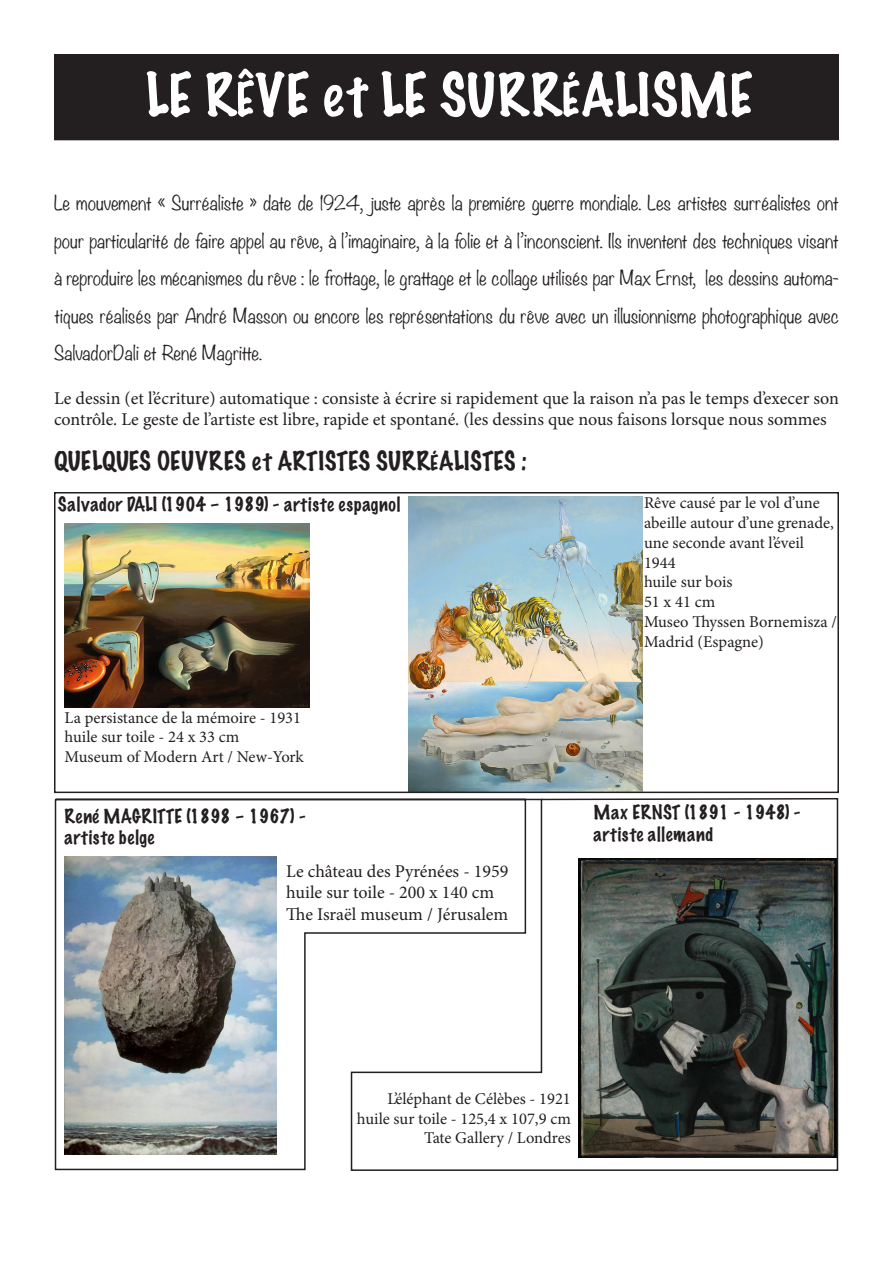
<style>
.page{position:relative;width:893px;height:1263px;background:#fff}
.page>*{position:absolute;margin:0;border:0;box-sizing:border-box;transform-origin:0 0}
.t1{font:100 54px "Marker Felt";color:#fff}
.t2{font:100 24px "Marker Felt";color:#231f20}
.t3{font:300 18px/37.5px "Noteworthy";color:#231f20;text-align:justify}
.t4{font:18px/21.6px "Minion Pro";color:#231f20}
.t5{font:100 18px/21.6px "Marker Felt";letter-spacing:.03em;color:#231f20}
.t6{font:100 18px "Marker Felt";color:#231f20}
.t7{font:16.5px/19.8px "Minion Pro";color:#231f20}
</style>
<div class="page">
<div style="left:55px;top:55px;width:783px;height:85px;background:#231f20"></div>
<div style="left:54px;top:54px;width:785px;height:86px;border:2px solid #231f20"></div>
<img style="left:65px;top:523px;width:244px;height:184px">
<img style="left:408px;top:496px;width:234px;height:294px">
<div style="left:54px;top:492px;width:785px;height:301px;border:2px solid #231f20"></div>
<img style="left:54px;top:798px;width:785px;height:373px">
<p class="t1" style="left:146px;top:52px;width:608px">LE RÊVE et LE SURRÉALISME</p>
<p class="t3" style="left:54px;top:184px;width:786px">Le mouvement « Surréaliste » date de 1924, juste après la premiére guerre mondiale. Les artistes surréalistes ont pour particularité de faire appel au rêve, à l’imaginaire, à la folie et à l’inconscient. Ils inventent des techniques visant à reproduire les mécanismes du rêve : le frottage, le grattage et le collage utilisés par Max Ernst, les dessins automa&shy;tiques réalisés par André Masson ou encore les représentations du rêve avec un illusionnisme photographique avec SalvadorDali et René Magritte.</p>
<p class="t4" style="left:54px;top:387px;width:787px">Le dessin (et l’écriture) automatique : consiste à écrire si rapidement que la raison n’a pas le temps d’execer son contrôle. Le geste de l’artiste est libre, rapide et spontané. (les dessins que nous faisons lorsque nous sommes</p>
<p class="t2" style="left:54px;top:442px;width:475px">QUELQUES OEUVRES et ARTISTES SURRÉALISTES :</p>
<p class="t5" style="left:58px;top:493px;width:344px">Salvador DALI (1904 – 1989) - artiste espagnol</p>
<p class="t7" style="left:644px;top:493px;width:191px">Rêve causé par le vol d’une abeille autour d’une grenade, une seconde avant l’éveil<br>1944</p>
<p class="t7" style="left:644px;top:572px;width:90px">huile sur bois</p>
<p class="t7" style="left:644px;top:592px;width:73px">51 x 41 cm</p>
<p class="t7" style="left:644px;top:612px;width:194px">Museo Thyssen Bornemisza /<br>Madrid (Espagne)</p>
<p class="t7" style="left:65px;top:707px;width:238px">La persistance de la mémoire - 1931</p>
<p class="t7" style="left:65px;top:727px;width:176px">huile sur toile - 24 x 33 cm</p>
<p class="t7" style="left:65px;top:747px;width:241px">Museum of Modern Art / New-York</p>
<p class="t5" style="left:65px;top:805px;width:243px">René MAGRITTE (1898 – 1967) - artiste belge</p>
<p class="t4" style="left:286px;top:860px;width:224px">Le château des Pyrénées - 1959</p>
<p class="t4" style="left:286px;top:882px;width:209px">huile sur toile - 200 x 140 cm</p>
<p class="t4" style="left:286px;top:903px;width:224px">The Israël museum / Jérusalem</p>
<p class="t6" style="left:594px;top:798px;width:208px">Max ERNST (1891 - 1948) -</p>
<p class="t5" style="left:594px;top:823px;width:121px">artiste allemand</p>
<p class="t7" style="left:387px;top:1089px;width:185px">L’éléphant de Célèbes - 1921</p>
<p class="t7" style="left:357px;top:1108px;width:215px">huile sur toile - 125,4 x 107,9 cm</p>
<p class="t7" style="left:424px;top:1128px;width:148px">Tate Gallery / Londres</p>
</div>
